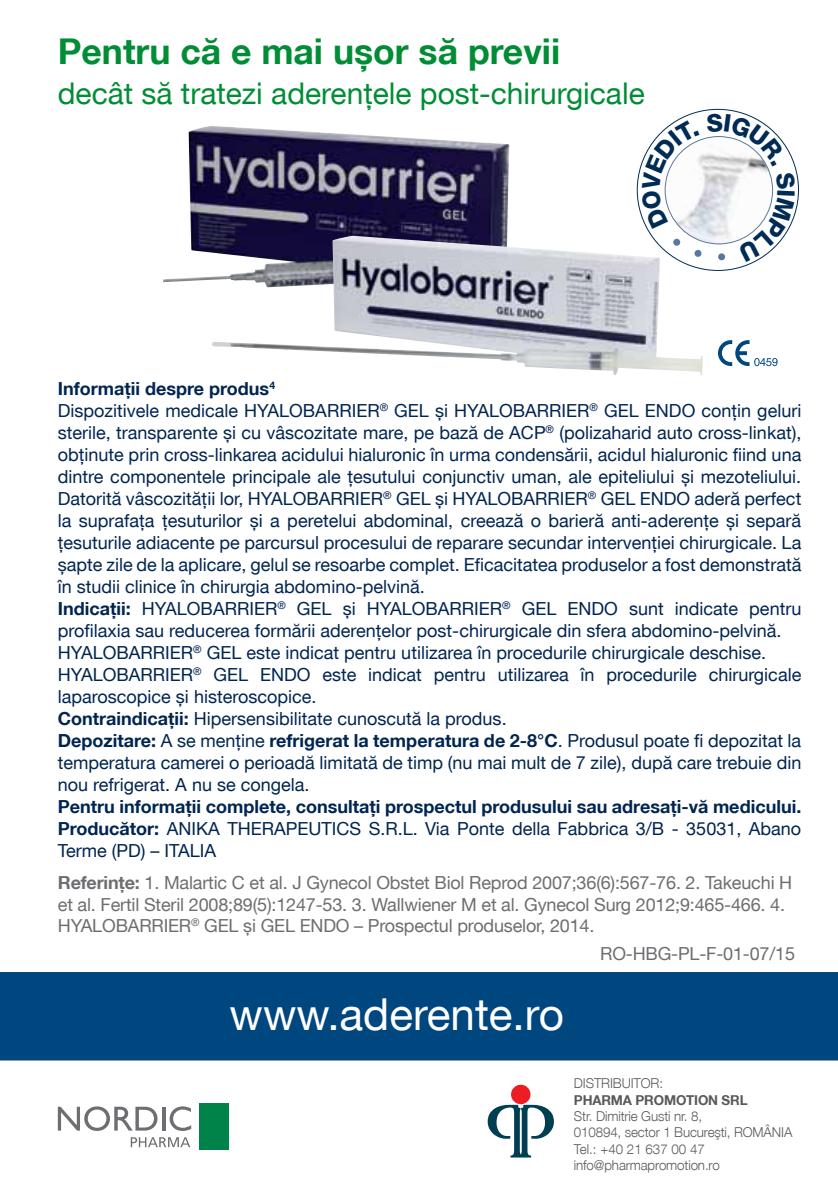
<style>
.page{position:relative;width:838px;height:1191px;background:#fff}
.page>*{position:absolute;margin:0;border:0;box-sizing:border-box;transform-origin:0 0}
.t1{font:44px "Helvetica Neue LT Pro";color:#fff}
.t2{font:700 35.6px "Helvetica Neue LT Pro";color:#008d35}
.t3{font:30px "Helvetica Neue LT Pro";color:#008d35}
.t4{font:18px/22px "Helvetica Neue LT Pro";color:#002551}
.t5{font:18px/21.6px "Helvetica Neue LT Pro";letter-spacing:-.01em;color:#6d6e71}
.t6{font:700 18px/22px "Helvetica Neue LT Pro";color:#002551;text-align:justify}
.t7{font:300 13.6px/16.4px "Helvetica Neue LT Pro";letter-spacing:-.01em;color:#58595b}
.t8{font:700 13.6px "Helvetica Neue LT Pro";letter-spacing:-.01em;color:#58595b}
.s1{font-weight:700}
.s2{font-weight:400}
</style>
<div class="page">
<div style="left:0;top:970px;width:837px;height:92px;background:#00467f"></div>
<hr style="left:0;top:968px;width:837px;height:4px;background:#fff">
<hr style="left:0;top:1060px;width:837px;height:4px;background:#7a9ebc">
<div style="left:0;top:1061px;width:837px;height:130px;background:#fff"></div>
<div style="left:510px;top:1084px;width:20px;height:20px;background:#ed1d24;border-radius:50%"></div>
<svg style="left:487px;top:1104px;width:66px;height:53px"></svg>
<svg style="left:58px;top:1106px;width:99px;height:25px"></svg>
<hr style="left:162px;top:1106px;width:3px;height:24px;background:#6d6e71">
<svg style="left:169px;top:1106px;width:22px;height:25px"></svg>
<div style="left:199px;top:1103px;width:29px;height:46px;background:#008348"></div>
<svg style="left:131px;top:1137px;width:59px;height:10px"></svg>
<svg style="left:718px;top:340px;width:59px;height:26px"></svg>
<img style="left:163px;top:126px;width:346px;height:157px">
<img style="left:212px;top:236px;width:490px;height:139px">
<svg style="left:636px;top:109px;width:162px;height:162px"></svg>
<h2 class="t2" style="left:58px;top:29px;width:503px">Pentru că e mai ușor să previi</h2>
<h3 class="t3" style="left:58px;top:75px;width:588px">decât să tratezi aderențele post-chirurgicale</h3>
<p class="t4" style="left:58px;top:377px;width:744px"><span class="s1">Informații despre produs</span><sup>4<br></sup>Dispozitivele medicale HYALOBARRIER<sup>®</sup> GEL și HYALOBARRIER<sup>®</sup> GEL ENDO conțin geluri sterile, transparente și cu vâscozitate mare, pe bază de ACP<sup>®</sup> (polizaharid auto cross-linkat), obținute prin cross-linkarea acidului hialuronic în urma condensării, acidul hialuronic fiind una dintre componentele principale ale țesutului conjunctiv uman, ale epiteliului și mezoteliului.<br>Datorită vâscozității lor, HYALOBARRIER<sup>®</sup> GEL și HYALOBARRIER<sup>®</sup> GEL ENDO aderă perfect la suprafața țesuturilor și a peretelui abdominal, creează o barieră anti-aderențe și separă țesuturile adiacente pe parcursul procesului de reparare secundar intervenției chirurgicale. La șapte zile de la aplicare, gelul se resoarbe complet. Eficacitatea produselor a fost demonstrată în studii clinice în chirurgia abdomino-pelvină.<br><span class="s1">Indicații:</span> HYALOBARRIER<sup>®</sup> GEL și HYALOBARRIER<sup>®</sup> GEL ENDO sunt indicate pentru profilaxia sau reducerea formării aderențelor post-chirurgicale din sfera abdomino-pelvină.<br>HYALOBARRIER<sup>®</sup> GEL este indicat pentru utilizarea în procedurile chirurgicale deschise.<br>HYALOBARRIER<sup>®</sup> GEL ENDO este indicat pentru utilizarea în procedurile chirurgicale laparoscopice și histeroscopice.<br><span class="s1">Contraindicații:</span> Hipersensibilitate cunoscută la produs.<br><span class="s1">Depozitare:</span> A se menține <span class="s1">refrigerat la temperatura de 2-8°C</span>. Produsul poate fi depozitat la temperatura camerei o perioadă limitată de timp (nu mai mult de 7 zile), după care trebuie din nou refrigerat. A nu se congela.</p>
<p class="t6" style="left:58px;top:795px;width:744px">Pentru informații complete, consultați prospectul produsului sau adresați-vă medicului.<br>Producător: <span class="s2">ANIKA THERAPEUTICS S.R.L. Via Ponte della Fabbrica 3/B - 35031, Abano Terme (PD) – ITALIA</span></p>
<p class="t5" style="left:58px;top:871px;width:735px"><span class="s1">Referințe:</span> 1. Malartic C et al. J Gynecol Obstet Biol Reprod 2007;36(6):567-76. 2. Takeuchi H et al. Fertil Steril 2008;89(5):1247-53. 3. Wallwiener M et al. Gynecol Surg 2012;9:465-466. 4.<br>HYALOBARRIER<sup>®</sup> GEL și GEL ENDO – Prospectul produselor, 2014.</p>
<h1 class="t1" style="left:229px;top:986px;width:336px">www.aderente.ro</h1>
<p class="t5" style="left:600px;top:942px;width:196px">RO-HBG-PL-F-01-07/15</p>
<p class="t7" style="left:573px;top:1075px;width:91px">DISTRIBUITOR:</p>
<p class="t8" style="left:573px;top:1091px;width:175px">PHARMA PROMOTION SRL</p>
<p class="t7" style="left:573px;top:1107px;width:220px">Str. Dimitrie Gusti nr. 8,<br>010894, sector 1 Bucureşti, ROMÂNIA<br>Tel.: +40 21 637 00 47 info@pharmapromotion.ro</p>
</div>
